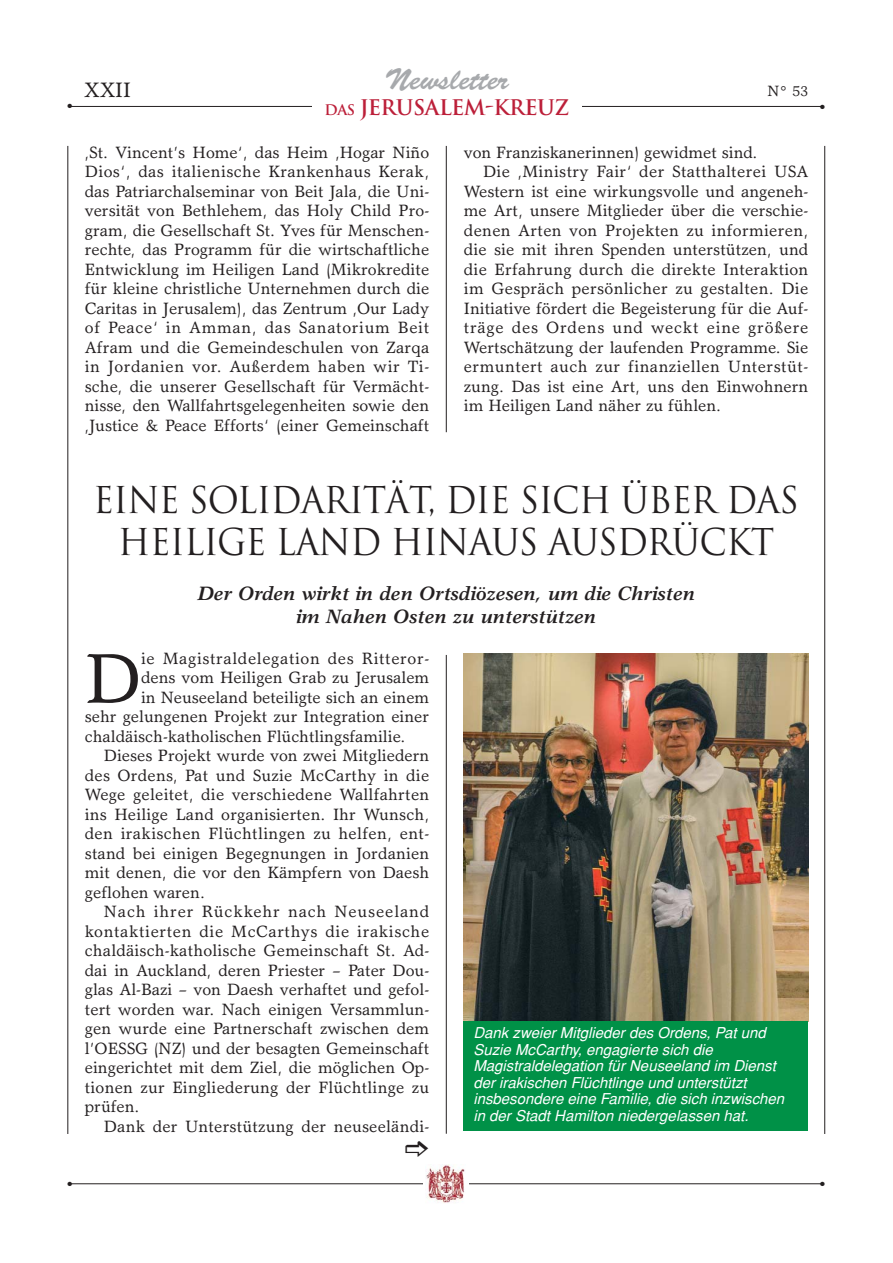
<style>
.page{position:relative;width:893px;height:1263px;background:#fff}
.page>*{position:absolute;margin:0;border:0;box-sizing:border-box;transform-origin:0 0}
.t1{font:70.65px "Garth Graphic";color:#231f20}
.t2{font:36px/42px "Trajan";letter-spacing:-.025em;color:#231f20;text-align:center;scale:.95 1}
.t3{font:30px "Brush Script";color:#a7a9ac}
.t4{font:700 21px "Trajan";letter-spacing:-.025em;color:#bc1f39}
.t5{font:21px "Garth Graphic";color:#231f20}
.t6{font:italic 700 19.5px/23.2px "Garth Graphic";color:#231f20;text-align:center}
.t7{font:16.5px/19.5px "Garth Graphic";letter-spacing:.005em;color:#231f20;text-align:justify}
.t8{font:16.5px "Garth Graphic";letter-spacing:.035em;color:#231f20}
.t9{font:16.5px "Garth Graphic";letter-spacing:.03em;color:#231f20}
.t10{font:16.5px "Garth Graphic";letter-spacing:.045em;color:#231f20}
.t11{font:16.5px "Garth Graphic";letter-spacing:.05em;color:#231f20}
.t12{font:italic 15px/16.5px "Helvetica";color:#fff}
.t13{font:15px "Garth Graphic";color:#231f20}
.t14{font:6px "Zapf Dingbats";color:#231f20}
.s1{font-size:14.25px}
</style>
<div class="page">
<hr style="left:68px;top:146px;width:1px;height:988px;background:#231f20">
<hr style="left:824px;top:146px;width:1px;height:988px;background:#231f20">
<hr style="left:446px;top:146px;width:1px;height:286px;background:#231f20">
<hr style="left:446px;top:655px;width:1px;height:479px;background:#231f20">
<hr style="left:69px;top:1183px;width:754px;height:1px;background:#231f20">
<div style="left:423px;top:1164px;width:45px;height:41px;background:#fff"></div>
<img style="left:426px;top:1164px;width:39px;height:39px">
<img style="left:464px;top:653px;width:344px;height:368px">
<div style="left:464px;top:1021px;width:344px;height:110px;background:#009147"></div>
<hr style="left:69px;top:106px;width:754px;height:1px;background:#231f20">
<div style="left:312px;top:99px;width:270px;height:26px;background:#fff"></div>
<p class="t5" style="left:84px;top:82px;width:48px">XXII</p>
<h3 class="t3" style="left:385px;top:71px;width:125px">Newsletter</h3>
<p class="t13" style="left:768px;top:85px;width:42px">N° 53</p>
<p class="t4" style="left:324px;top:96px;width:246px"><span class="s1">Das</span> JERUSALEM-KREUZ</p>
<p class="t14" style="left:68px;top:103px;width:6px">●</p>
<p class="t14" style="left:820px;top:104px;width:6px">●</p>
<p class="t7" style="left:85px;top:144px;width:346px">‚St. Vincent’s Home‘, das Heim ‚Hogar Niño Dios‘, das italienische Krankenhaus Kerak, das Patriarchalseminar von Beit Jala, die Uni&shy;versität von Bethlehem, das Holy Child Pro&shy;gram, die Gesellschaft St. Yves für Menschen&shy;rechte, das Programm für die wirtschaftliche Entwicklung im Heiligen Land (Mikrokredite für kleine christliche Unternehmen durch die Caritas in Jerusalem), das Zentrum ‚Our Lady of Peace‘ in Amman, das Sanatorium Beit Afram und die Gemeindeschulen von Zarqa in Jordanien vor. Außerdem haben wir Ti&shy;sche, die unserer Gesellschaft für Vermächt&shy;nisse, den Wallfahrtsgelegenheiten sowie den ‚Justice &amp; Peace Efforts‘ (einer Gemeinschaft</p>
<p class="t7" style="left:464px;top:144px;width:295px">von Franziskanerinnen) gewidmet sind.</p>
<p class="t7" style="left:483px;top:164px;width:327px">Die ‚Ministry Fair‘ der Statthalterei USA</p>
<p class="t7" style="left:464px;top:183px;width:346px">Western ist eine wirkungsvolle und angeneh-</p>
<p class="t7" style="left:464px;top:203px;width:346px">me Art, unsere Mitglieder über die verschie-</p>
<p class="t7" style="left:464px;top:222px;width:346px">denen Arten von Projekten zu informieren,</p>
<p class="t7" style="left:464px;top:242px;width:346px">die sie mit ihren Spenden unterstützen, und</p>
<p class="t7" style="left:464px;top:261px;width:346px">die Erfahrung durch die direkte Interaktion</p>
<p class="t7" style="left:464px;top:281px;width:346px">im Gespräch persönlicher zu gestalten. Die</p>
<p class="t7" style="left:464px;top:300px;width:346px">Initiative fördert die Begeisterung für die Auf-</p>
<p class="t10" style="left:464px;top:321px;width:346px">träge des Ordens und weckt eine größere</p>
<p class="t7" style="left:464px;top:339px;width:346px">Wertschätzung der laufenden Programme. Sie</p>
<p class="t9" style="left:464px;top:360px;width:346px">ermuntert auch zur finanziellen Unterstüt-</p>
<p class="t7" style="left:464px;top:378px;width:346px">zung. Das ist eine Art, uns den Einwohnern</p>
<p class="t7" style="left:464px;top:398px;width:259px">im Heiligen Land näher zu fühlen.</p>
<h2 class="t2" style="left:93px;top:480px;width:744px">EINE SOLIDARITÄT, DIE SICH ÜBER DAS<br>HEILIGE LAND HINAUS AUSDRÜCKT</h2>
<p class="t6" style="left:197px;top:583px;width:499px">Der Orden wirkt in den Ortsdiözesen, um die Christen im Nahen Osten zu unterstützen</p>
<h1 class="t1" style="left:85px;top:652px;width:58px">D</h1>
<p class="t8" style="left:141px;top:652px;width:290px">ie Magistraldelegation des Ritteror-</p>
<p class="t7" style="left:141px;top:669px;width:290px">dens vom Heiligen Grab zu Jerusalem</p>
<p class="t7" style="left:141px;top:689px;width:290px">in Neuseeland beteiligte sich an einem</p>
<p class="t7" style="left:85px;top:708px;width:346px">sehr gelungenen Projekt zur Integration einer</p>
<p class="t7" style="left:85px;top:728px;width:322px">chaldäisch-katholischen Flüchtlingsfamilie.</p>
<p class="t7" style="left:104px;top:747px;width:327px">Dieses Projekt wurde von zwei Mitgliedern</p>
<p class="t7" style="left:85px;top:767px;width:346px">des Ordens, Pat und Suzie McCarthy in die</p>
<p class="t7" style="left:85px;top:786px;width:346px">Wege geleitet, die verschiedene Wallfahrten</p>
<p class="t7" style="left:85px;top:806px;width:346px">ins Heilige Land organisierten. Ihr Wunsch,</p>
<p class="t7" style="left:85px;top:825px;width:346px">den irakischen Flüchtlingen zu helfen, ent-</p>
<p class="t7" style="left:85px;top:845px;width:346px">stand bei einigen Begegnungen in Jordanien</p>
<p class="t7" style="left:85px;top:864px;width:346px">mit denen, die vor den Kämpfern von Daesh</p>
<p class="t7" style="left:85px;top:884px;width:122px">geflohen waren.</p>
<p class="t11" style="left:104px;top:905px;width:327px">Nach ihrer Rückkehr nach Neuseeland</p>
<p class="t8" style="left:85px;top:925px;width:346px">kontaktierten die McCarthys die irakische</p>
<p class="t7" style="left:85px;top:942px;width:346px">chaldäisch-katholische Gemeinschaft St. Ad-</p>
<p class="t7" style="left:85px;top:962px;width:346px">dai in Auckland, deren Priester – Pater Dou-</p>
<p class="t7" style="left:85px;top:981px;width:346px">glas Al-Bazi – von Daesh verhaftet und gefol-</p>
<p class="t7" style="left:85px;top:1001px;width:346px">tert worden war. Nach einigen Versammlun-</p>
<p class="t7" style="left:85px;top:1020px;width:346px">gen wurde eine Partnerschaft zwischen dem</p>
<p class="t7" style="left:85px;top:1040px;width:346px">l’OESSG (NZ) und der besagten Gemeinschaft</p>
<p class="t7" style="left:85px;top:1059px;width:346px">eingerichtet mit dem Ziel, die möglichen Op-</p>
<p class="t7" style="left:85px;top:1079px;width:346px">tionen zur Eingliederung der Flüchtlinge zu</p>
<p class="t7" style="left:85px;top:1098px;width:56px">prüfen.</p>
<p class="t7" style="left:104px;top:1118px;width:327px">Dank der Unterstützung der neuseeländi-</p>
<p class="t12" style="left:473px;top:1026px;width:315px">Dank zweier Mitglieder des Ordens, Pat und Suzie McCarthy, engagierte sich die Magistraldelegation für Neuseeland im Dienst der irakischen Flüchtlinge und unterstützt insbesondere eine Familie, die sich inzwischen in der Stadt Hamilton niedergelassen hat.</p>
<p class="t14" style="left:68px;top:1181px;width:6px">●</p>
<p class="t14" style="left:820px;top:1181px;width:6px">●</p>
</div>
